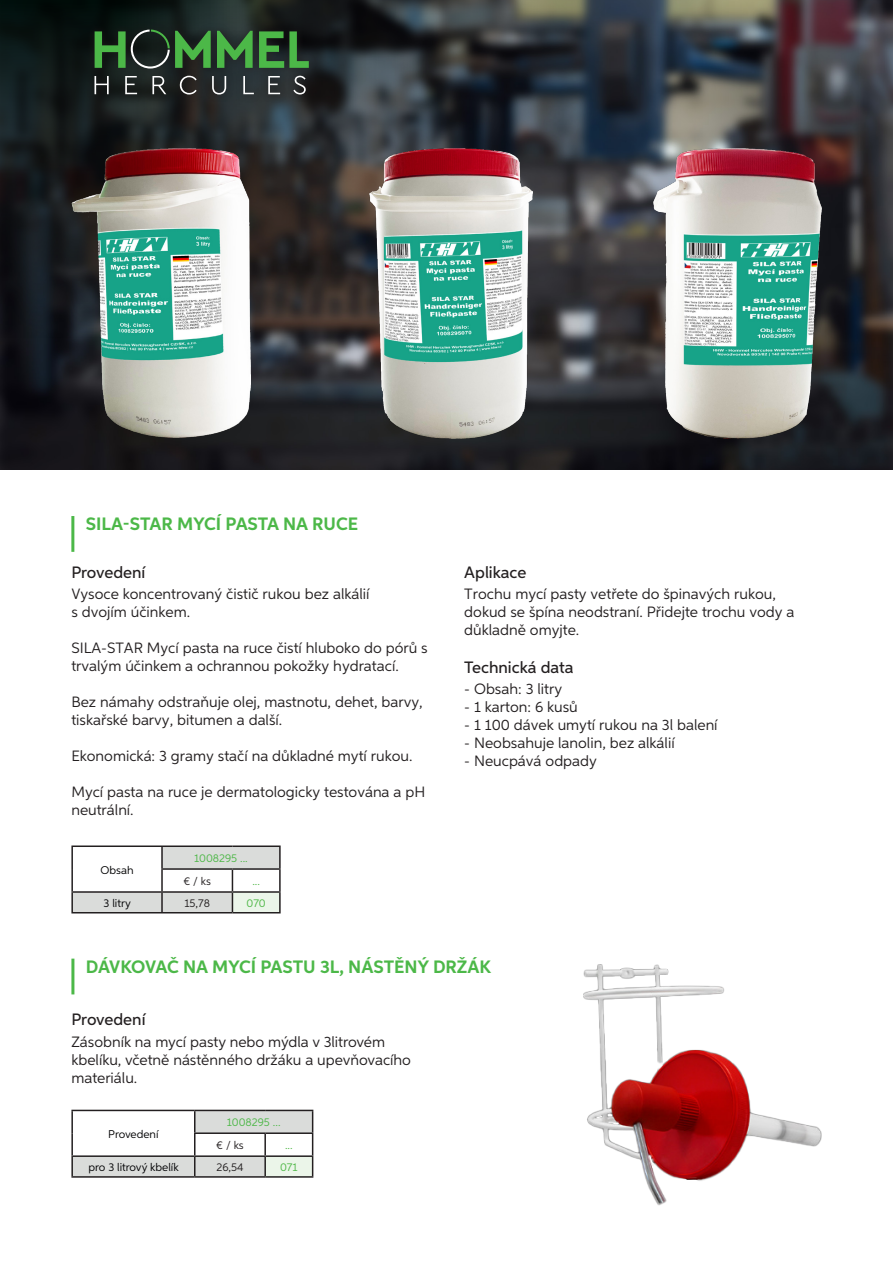
<style>
.page{position:relative;width:893px;height:1263px;background:#fff}
.page>*{position:absolute;margin:0;border:0;box-sizing:border-box;transform-origin:0 0}
.t1{font:700 18px "Aspira";color:#4cb848}
.Level1{font:500 16.5px "Aspira";color:#231f20}
.Level2{font:15px/18px "Aspira";color:#231f20}
.t2{font:11.25px "Aspira";color:#000002}
.t3{font:11.25px "Aspira";color:#4eb748}
.t4{font:11.25px "Aspira";color:#231f20}
.t5{font:11.25px "Aspira";color:#50b848}
</style>
<div class="page">
<hr style="left:71px;top:516px;width:3px;height:36px;background:#4cb848">
<div style="left:162px;top:846px;width:118px;height:23px;background:#dadcda"></div>
<div style="left:72px;top:892px;width:90px;height:21px;background:#dadcda"></div>
<div style="left:162px;top:892px;width:70px;height:21px;background:#dadcda"></div>
<div style="left:232px;top:892px;width:48px;height:21px;background:#ebf5e9"></div>
<hr style="left:71px;top:845px;width:91px;height:2px;background:#231f20">
<hr style="left:71px;top:847px;width:2px;height:22px;background:#231f20">
<hr style="left:162px;top:845px;width:70px;height:2px;background:#231f20">
<hr style="left:161px;top:847px;width:2px;height:21px;background:#231f20">
<hr style="left:232px;top:845px;width:49px;height:2px;background:#231f20">
<hr style="left:279px;top:847px;width:2px;height:21px;background:#231f20">
<hr style="left:71px;top:869px;width:2px;height:22px;background:#231f20">
<hr style="left:161px;top:868px;width:71px;height:2px;background:#231f20">
<hr style="left:161px;top:870px;width:2px;height:21px;background:#231f20">
<hr style="left:232px;top:868px;width:49px;height:2px;background:#231f20">
<hr style="left:279px;top:870px;width:2px;height:21px;background:#231f20">
<hr style="left:71px;top:891px;width:91px;height:2px;background:#231f20">
<svg style="left:71px;top:893px;width:2px;height:19px"></svg>
<hr style="left:162px;top:891px;width:70px;height:2px;background:#231f20">
<svg style="left:161px;top:893px;width:2px;height:19px"></svg>
<hr style="left:232px;top:891px;width:49px;height:2px;background:#231f20">
<svg style="left:232px;top:870px;width:1px;height:42px"></svg>
<svg style="left:279px;top:893px;width:2px;height:19px"></svg>
<hr style="left:71px;top:912px;width:91px;height:1px;background:#231f20">
<hr style="left:162px;top:912px;width:70px;height:1px;background:#231f20">
<hr style="left:232px;top:912px;width:49px;height:1px;background:#231f20">
<img style="left:0;top:338px;width:893px;height:132px">
<svg style="left:0;top:0;width:893px;height:338px;background:#313336"></svg>
<div style="left:86px;top:22px;width:231px;height:80px;background:#231f20;opacity:.75"></div>
<svg style="left:217px;top:31px;width:36px;height:37px"></svg>
<svg style="left:259px;top:31px;width:50px;height:37px;background:#316932"></svg>
<svg style="left:95px;top:30px;width:116px;height:39px;background:#305632"></svg>
<svg style="left:94px;top:76px;width:15px;height:18px"></svg>
<svg style="left:125px;top:76px;width:12px;height:18px"></svg>
<svg style="left:152px;top:76px;width:14px;height:18px"></svg>
<svg style="left:180px;top:76px;width:17px;height:18px"></svg>
<svg style="left:212px;top:76px;width:14px;height:18px"></svg>
<svg style="left:243px;top:76px;width:11px;height:18px"></svg>
<svg style="left:268px;top:76px;width:12px;height:18px"></svg>
<svg style="left:293px;top:76px;width:13px;height:18px"></svg>
<img style="left:370px;top:149px;width:163px;height:289px">
<img style="left:71px;top:149px;width:180px;height:288px">
<img style="left:654px;top:149px;width:167px;height:289px">
<hr style="left:71px;top:959px;width:3px;height:35px;background:#4cb848">
<img style="left:583px;top:965px;width:238px;height:241px">
<div style="left:195px;top:1110px;width:118px;height:23px;background:#dadcda"></div>
<div style="left:72px;top:1156px;width:123px;height:21px;background:#dadcda"></div>
<div style="left:195px;top:1156px;width:70px;height:21px;background:#dadcda"></div>
<div style="left:265px;top:1156px;width:48px;height:21px;background:#ebf5e9"></div>
<hr style="left:71px;top:1110px;width:124px;height:1px;background:#231f20">
<hr style="left:71px;top:1111px;width:2px;height:22px;background:#231f20">
<hr style="left:195px;top:1110px;width:70px;height:1px;background:#231f20">
<hr style="left:265px;top:1110px;width:48px;height:1px;background:#231f20">
<hr style="left:71px;top:1133px;width:2px;height:22px;background:#231f20">
<hr style="left:194px;top:1132px;width:71px;height:2px;background:#231f20">
<hr style="left:265px;top:1132px;width:48px;height:2px;background:#231f20">
<hr style="left:264px;top:1134px;width:2px;height:21px;background:#231f20">
<hr style="left:71px;top:1155px;width:124px;height:2px;background:#231f20">
<svg style="left:71px;top:1157px;width:2px;height:19px"></svg>
<hr style="left:195px;top:1155px;width:70px;height:2px;background:#231f20">
<svg style="left:194px;top:1111px;width:1px;height:65px"></svg>
<hr style="left:265px;top:1155px;width:48px;height:2px;background:#231f20">
<svg style="left:264px;top:1157px;width:2px;height:19px"></svg>
<svg style="left:312px;top:1111px;width:1px;height:65px"></svg>
<hr style="left:71px;top:1176px;width:124px;height:2px;background:#231f20">
<hr style="left:195px;top:1176px;width:70px;height:2px;background:#231f20">
<hr style="left:265px;top:1176px;width:48px;height:2px;background:#231f20">
<p class="t1" style="left:86px;top:513px;width:274px">SILA-STAR MYCÍ PASTA NA RUCE</p>
<p class="Level1" style="left:71px;top:562px;width:76px">Provedení</p>
<p class="Level2" style="left:71px;top:585px;width:300px">Vysoce koncentrovaný čistič rukou bez alkálií</p>
<p class="Level2" style="left:71px;top:603px;width:120px">s dvojím účinkem.</p>
<p class="Level2" style="left:71px;top:639px;width:358px">SILA-STAR Mycí pasta na ruce čistí hluboko do pórů s trvalým účinkem a ochrannou pokožky hydratací.</p>
<p class="Level2" style="left:71px;top:693px;width:353px">Bez námahy odstraňuje olej, mastnotu, dehet, barvy, tiskařské barvy, bitumen a další.</p>
<p class="Level2" style="left:71px;top:747px;width:343px">Ekonomická: 3 gramy stačí na důkladné mytí rukou.</p>
<p class="Level2" style="left:71px;top:783px;width:355px">Mycí pasta na ruce je dermatologicky testována a pH neutrální.</p>
<p class="t2" style="left:101px;top:863px;width:35px">Obsah</p>
<p class="t3" style="left:194px;top:851px;width:55px">1008295 ...</p>
<p class="t4" style="left:183px;top:874px;width:29px">€ / ks</p>
<p class="t5" style="left:252px;top:874px;width:9px">...</p>
<p class="t2" style="left:104px;top:896px;width:29px">3 litry</p>
<p class="t4" style="left:184px;top:896px;width:27px">15,78</p>
<p class="t5" style="left:247px;top:896px;width:21px">070</p>
<p class="Level1" style="left:464px;top:562px;width:64px">Aplikace</p>
<p class="Level2" style="left:464px;top:585px;width:332px">Trochu mycí pasty vetřete do špinavých rukou, dokud se špína neodstraní. Přidejte trochu vody a důkladně omyjte.</p>
<p class="Level1" style="left:464px;top:657px;width:111px">Technická data</p>
<p class="Level2" style="left:464px;top:680px;width:99px">- Obsah: 3 litry</p>
<p class="Level2" style="left:464px;top:698px;width:115px">- 1 karton: 6 kusů</p>
<p class="Level2" style="left:464px;top:716px;width:255px">- 1 100 dávek umytí rukou na 3l balení</p>
<p class="Level2" style="left:464px;top:734px;width:212px">- Neobsahuje lanolin, bez alkálií</p>
<p class="Level2" style="left:464px;top:752px;width:134px">- Neucpává odpady</p>
<p class="t1" style="left:86px;top:955px;width:407px">DÁVKOVAČ NA MYCÍ PASTU 3L, NÁSTĚNÝ DRŽÁK</p>
<p class="Level1" style="left:71px;top:1010px;width:76px">Provedení</p>
<p class="Level2" style="left:71px;top:1032px;width:341px">Zásobník na mycí pasty nebo mýdla v 3litrovém kbelíku, včetně nástěnného držáku a upevňovacího materiálu.</p>
<p class="t2" style="left:108px;top:1127px;width:52px">Provedení</p>
<p class="t3" style="left:227px;top:1115px;width:55px">1008295 ...</p>
<p class="t4" style="left:216px;top:1138px;width:29px">€ / ks</p>
<p class="t5" style="left:285px;top:1138px;width:9px">...</p>
<p class="t2" style="left:88px;top:1160px;width:92px">pro 3 litrový kbelík</p>
<p class="t4" style="left:216px;top:1160px;width:29px">26,54</p>
<p class="t5" style="left:280px;top:1160px;width:19px">071</p>
</div>
